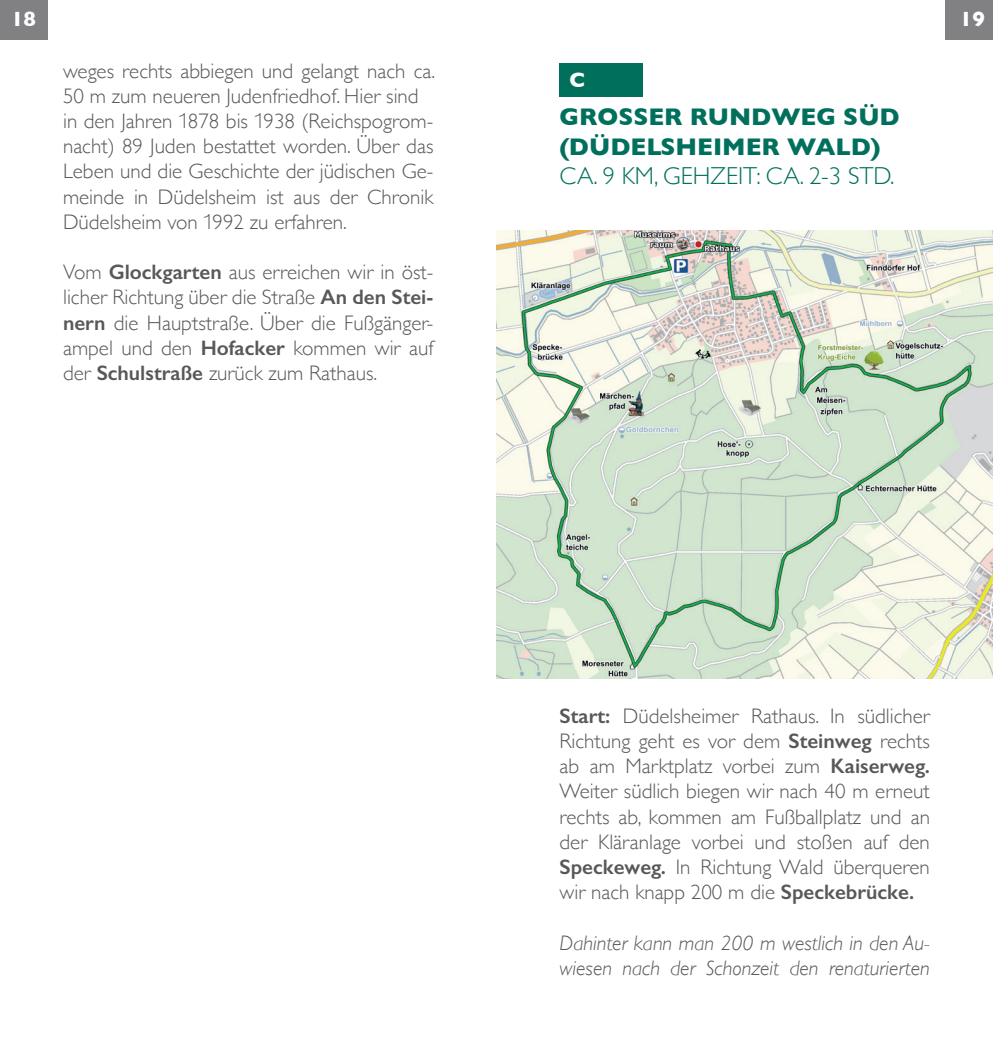
<style>
.page{position:relative;width:993px;height:1042px;background:#fff}
.page>*{position:absolute;margin:0;border:0;box-sizing:border-box;transform-origin:0 0}
.t1{font:700 24.5px/29.4px "Gill Sans";color:#00705d}
.t2{font:300 24.5px "Gill Sans";color:#00705d}
.t3{font:300 21px/25.2px "Gill Sans";color:#57585a;text-align:justify}
.t4{font:italic 300 21px/25.2px "Gill Sans";color:#57585a}
.t5{font:700 21px "Gill Sans";color:#fff}
.s1{font-family:"Helvetica Neue";font-weight:100;font-stretch:expanded}
.s2{font-weight:600}
</style>
<div class="page">
<div style="left:0;top:0;width:47px;height:40px;background:#818183"></div>
<div style="left:945px;top:0;width:47px;height:40px;background:#818183"></div>
<div style="left:559px;top:63px;width:84px;height:33px;background:#00705d"></div>
<img style="left:496px;top:231px;width:496px;height:447px">
<p class="t5" style="left:11px;top:2px;width:26px">18</p>
<p class="t5" style="left:959px;top:2px;width:26px">19</p>
<p class="t3" style="left:63px;top:57px;width:373px;text-align:left">weges rechts abbiegen und gelangt nach ca.<br>50 m zum neueren Judenfriedhof. Hier sind in den Jahren <span class="s1">1</span>878 bis <span class="s1">1</span>938 (Reichspogrom&shy;nacht) 89 Juden bestattet worden. Über das Leben und die Geschichte der jüdischen Ge&shy;meinde in Düdelsheim ist aus der Chronik Düdelsheim von <span class="s1">1</span>992 zu erfahren.</p>
<p class="t3" style="left:63px;top:259px;width:372px">Vom <span class="s2">Glockgarten</span> aus erreichen wir in öst&shy;licher Richtung über die Straße <span class="s2">An den Stei&shy;nern</span> die Hauptstraße. Über die Fußgänger&shy;ampel und den <span class="s2">Hofacker</span> kommen wir auf der <span class="s2">Schulstraße</span> zurück zum Rathaus.</p>
<p class="t5" style="left:569px;top:63px;width:17px">C</p>
<p class="t1" style="left:559px;top:102px;width:341px">GROSSER RUNDWEG SÜD (DÜDELSHEIMER WALD)</p>
<p class="t2" style="left:559px;top:157px;width:336px">CA. 9 KM, GEHZEIT: CA. 2-3 STD.</p>
<p class="t3" style="left:559px;top:702px;width:372px"><span class="s2">Start:</span> Düdelsheimer Rathaus. In südlicher Richtung geht es vor dem <span class="s2">Steinweg</span> rechts ab am Marktplatz vorbei zum <span class="s2">Kaiserweg.<br></span>Weiter südlich biegen wir nach 40 m erneut rechts ab, kommen am Fußballplatz und an der Kläranlage vorbei und stoßen auf den <span class="s2">Speckeweg.</span> In Richtung Wald überqueren wir nach knapp 200 m die <span class="s2">Speckebrücke.</span></p>
<p class="t4" style="left:559px;top:930px;width:372px">Dahinter kann man 200 m westlich in den Au&shy;wiesen nach der Schonzeit den renaturierten</p>
</div>
